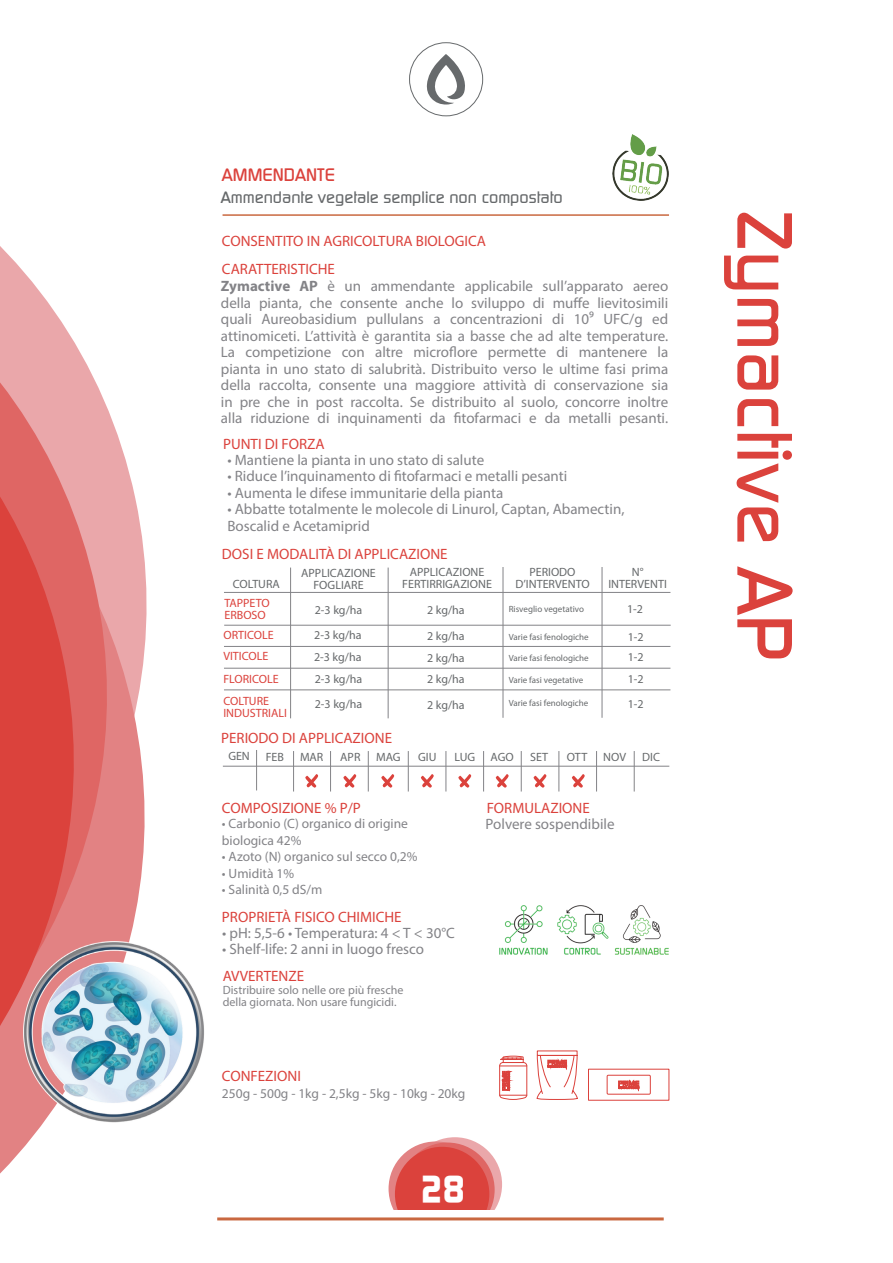
<style>
.page{position:relative;width:893px;height:1263px;background:#fff}
.page>*{position:absolute;margin:0;border:0;box-sizing:border-box;transform-origin:0 0}
.t1{font:500 78px "Continuum";color:#db423c}
.t2{font:700 37.5px "Continuum";color:#fff}
.t3{font:500 18px "Continuum";color:#db423c}
.t4{font:500 16.5px "Continuum";color:#66696b}
.t5{font:15px/16.5px "Myriad Pro";color:#838387}
.t6{font:15px "Myriad Pro";color:#db423c}
.t7{font:13.5px/16.5px "Myriad Pro";color:#838387}
.t8{font:12px/12px "Myriad Pro";color:#66696b;text-align:center}
.t9{font:12px/12px "Myriad Pro";color:#838387}
.t10{font:12px/20.7px "Myriad Pro";color:#db423c}
.t11{font:9px "Myriad Pro";color:#66696b}
.s1{color:#db423c}
.s2{font-weight:700}
</style>
<div class="page">
<div style="left:408px;top:1137px;width:94px;height:94px;background:#eaa7aa;border-radius:50%"></div>
<div style="left:389px;top:1141px;width:94px;height:95px;background:#e28283;border-radius:50%"></div>
<svg style="left:400px;top:1142px;width:95px;height:95px"></svg>
<div style="left:395px;top:1147px;width:94px;height:94px;background:#db423c;border-radius:50%"></div>
<svg style="left:121px;top:446px;width:26px;height:495px"></svg>
<svg style="left:0;top:246px;width:121px;height:928px"></svg>
<div style="left:223px;top:1210px;width:456px;height:40px;background:#fff"></div>
<hr style="left:217px;top:1217px;width:447px;height:3px;background:#c96840">
<hr style="left:223px;top:214px;width:446px;height:2px;background:#c96840">
<img style="left:613px;top:134px;width:56px;height:67px">
<hr style="left:224px;top:592px;width:446px;height:1px;background:#838387">
<hr style="left:224px;top:646px;width:446px;height:1px;background:#838387">
<hr style="left:224px;top:668px;width:446px;height:1px;background:#838387">
<hr style="left:224px;top:689px;width:446px;height:1px;background:#838387">
<hr style="left:290px;top:567px;width:1px;height:151px;background:#838387">
<hr style="left:388px;top:567px;width:1px;height:151px;background:#838387">
<hr style="left:503px;top:567px;width:1px;height:151px;background:#838387">
<hr style="left:602px;top:567px;width:1px;height:151px;background:#838387">
<hr style="left:224px;top:625px;width:447px;height:1px;background:#838387">
<hr style="left:223px;top:766px;width:446px;height:1px;background:#838387">
<hr style="left:256px;top:750px;width:1px;height:40px;background:#838387">
<hr style="left:293px;top:751px;width:1px;height:40px;background:#838387">
<hr style="left:330px;top:751px;width:1px;height:40px;background:#838387">
<hr style="left:368px;top:751px;width:1px;height:40px;background:#838387">
<hr style="left:408px;top:751px;width:1px;height:40px;background:#838387">
<hr style="left:446px;top:751px;width:1px;height:40px;background:#838387">
<hr style="left:483px;top:751px;width:1px;height:40px;background:#838387">
<hr style="left:521px;top:751px;width:1px;height:40px;background:#838387">
<hr style="left:558px;top:751px;width:1px;height:40px;background:#838387">
<hr style="left:596px;top:751px;width:1px;height:40px;background:#838387">
<hr style="left:634px;top:751px;width:1px;height:40px;background:#838387">
<div style="left:607px;top:1075px;width:43px;height:19px;border:1px solid #db423c"></div>
<svg style="left:618px;top:1081px;width:21px;height:8px"></svg>
<svg style="left:536px;top:1050px;width:42px;height:50px"></svg>
<svg style="left:499px;top:1055px;width:28px;height:45px"></svg>
<svg style="left:343px;top:774px;width:13px;height:14px"></svg>
<div style="left:409px;top:43px;width:74px;height:73px;border:1px solid #676a6c;border-radius:50%"></div>
<svg style="left:426px;top:54px;width:39px;height:51px"></svg>
<img style="left:24px;top:941px;width:180px;height:181px">
<img style="left:557px;top:905px;width:52px;height:50px">
<img style="left:499px;top:905px;width:49px;height:50px">
<img style="left:615px;top:905px;width:54px;height:50px">
<svg style="left:305px;top:774px;width:13px;height:14px"></svg>
<svg style="left:381px;top:774px;width:13px;height:14px"></svg>
<svg style="left:421px;top:774px;width:13px;height:14px"></svg>
<svg style="left:458px;top:774px;width:13px;height:14px"></svg>
<svg style="left:496px;top:774px;width:13px;height:14px"></svg>
<svg style="left:534px;top:774px;width:12px;height:14px"></svg>
<svg style="left:572px;top:774px;width:13px;height:14px"></svg>
<p class="t3" style="left:222px;top:163px;width:114px">AMMENDANTE</p>
<p class="t4" style="left:221px;top:187px;width:343px">Ammendante vegetale semplice non compostato</p>
<p class="t6" style="left:222px;top:232px;width:266px">CONSENTITO IN AGRICOLTURA BIOLOGICA</p>
<p class="t5" style="left:221px;top:261px;width:449px"><span class="s1">CARATTERISTICHE<br></span><span class="s2">Zymactive AP</span> è un ammendante applicabile sull’apparato aereo della pianta, che consente anche lo sviluppo di muffe lievitosimili quali Aureobasidium pullulans a concentrazioni di 10⁹ UFC/g ed attinomiceti. L’attività è garantita sia a basse che ad alte temperature.<br>La competizione con altre microflore permette di mantenere la pianta in uno stato di salubrità. Distribuito verso le ultime fasi prima della raccolta, consente una maggiore attività di conservazione sia in pre che in post raccolta. Se distribuito al suolo, concorre inoltre alla riduzione di inquinamenti da fitofarmaci e da metalli pesanti.</p>
<p class="t5" style="left:227px;top:451px;width:258px">• Mantiene la pianta in uno stato di salute</p>
<p class="t5" style="left:227px;top:468px;width:342px">• Riduce l’inquinamento di fitofarmaci e metalli pesanti</p>
<p class="t5" style="left:227px;top:484px;width:278px">• Aumenta le difese immunitarie della pianta</p>
<p class="t5" style="left:227px;top:501px;width:399px">• Abbatte totalmente le molecole di Linurol, Captan, Abamectin,<br>Boscalid e Acetamiprid</p>
<p class="t6" style="left:223px;top:435px;width:103px">PUNTI DI FORZA</p>
<p class="t6" style="left:222px;top:545px;width:227px">DOSI E MODALITÀ DI APPLICAZIONE</p>
<p class="t8" style="left:233px;top:578px;width:49px">COLTURA</p>
<p class="t8" style="left:301px;top:566px;width:76px">APPLICAZIONE<br>FOGLIARE</p>
<p class="t8" style="left:402px;top:565px;width:91px">APPLICAZIONE<br>FERTIRRIGAZIONE</p>
<p class="t8" style="left:515px;top:565px;width:76px">PERIODO<br>D’INTERVENTO</p>
<p class="t8" style="left:608px;top:565px;width:60px">N°<br>INTERVENTI</p>
<p class="t10" style="left:224px;top:597px;width:47px;line-height:12px">TAPPETO<br>ERBOSO</p>
<p class="t8" style="left:315px;top:604px;width:49px">2-3 kg/ha</p>
<p class="t8" style="left:427px;top:604px;width:39px">2 kg/ha</p>
<p class="t11" style="left:509px;top:604px;width:77px">Risveglio vegetativo</p>
<p class="t8" style="left:627px;top:603px;width:17px">1-2</p>
<p class="t10" style="left:223px;top:625px;width:52px">ORTICOLE<br>VITICOLE</p>
<p class="t10" style="left:223px;top:667px;width:57px;line-height:22.4px">FLORICOLE<br>COLTURE</p>
<p class="t10" style="left:223px;top:702px;width:65px">INDUSTRIALI</p>
<p class="t8" style="left:314px;top:624px;width:50px;line-height:21.8px;text-align:justify">2-3 kg/ha 2-3 kg/ha 2-3 kg/ha</p>
<p class="t8" style="left:315px;top:698px;width:49px">2-3 kg/ha</p>
<p class="t6" style="left:221px;top:729px;width:172px">PERIODO DI APPLICAZIONE</p>
<p class="t8" style="left:427px;top:625px;width:39px;line-height:21.8px;text-align:justify">2 kg/ha 2 kg/ha 2 kg/ha</p>
<p class="t8" style="left:427px;top:699px;width:39px">2 kg/ha</p>
<p class="t11" style="left:509px;top:631px;width:81px">Varie fasi fenologiche</p>
<p class="t11" style="left:509px;top:652px;width:81px">Varie fasi fenologiche</p>
<p class="t11" style="left:509px;top:674px;width:76px">Varie fasi vegetative</p>
<p class="t11" style="left:509px;top:698px;width:81px">Varie fasi fenologiche</p>
<p class="t8" style="left:628px;top:626px;width:17px;line-height:21.1px;text-align:justify">1-2<br>1-2<br>1-2</p>
<p class="t8" style="left:628px;top:698px;width:17px">1-2</p>
<p class="t8" style="left:228px;top:750px;width:23px">GEN</p>
<p class="t8" style="left:266px;top:751px;width:20px">FEB</p>
<p class="t8" style="left:300px;top:751px;width:25px">MAR</p>
<p class="t8" style="left:340px;top:751px;width:22px">APR</p>
<p class="t8" style="left:376px;top:751px;width:26px">MAG</p>
<p class="t8" style="left:418px;top:751px;width:20px">GIU</p>
<p class="t8" style="left:454px;top:751px;width:22px">LUG</p>
<p class="t8" style="left:491px;top:751px;width:25px">AGO</p>
<p class="t8" style="left:530px;top:751px;width:19px">SET</p>
<p class="t8" style="left:567px;top:751px;width:22px">OTT</p>
<p class="t8" style="left:603px;top:751px;width:24px">NOV</p>
<p class="t8" style="left:642px;top:751px;width:19px">DIC</p>
<p class="t6" style="left:222px;top:799px;width:140px">COMPOSIZIONE % P/P</p>
<p class="t6" style="left:487px;top:799px;width:105px">FORMULAZIONE</p>
<p class="t7" style="left:222px;top:815px;width:188px">• Carbonio (C) organico di origine biologica 42%</p>
<p class="t7" style="left:222px;top:848px;width:197px">• Azoto (N) organico sul secco 0,2%</p>
<p class="t7" style="left:222px;top:865px;width:74px">• Umidità 1%</p>
<p class="t7" style="left:222px;top:881px;width:102px">• Salinità 0,5 dS/m</p>
<p class="t6" style="left:222px;top:907px;width:181px">PROPRIETÀ FISICO CHIMICHE</p>
<p class="t5" style="left:222px;top:924px;width:234px">• pH: 5,5-6 • Temperatura: 4 &lt; T &lt; 30°C</p>
<p class="t5" style="left:222px;top:941px;width:203px">• Shelf-life: 2 anni in luogo fresco</p>
<p class="t9" style="left:223px;top:984px;width:182px">Distribuire solo nelle ore più fresche della giornata. Non usare fungicidi.</p>
<p class="t6" style="left:223px;top:966px;width:83px">AVVERTENZE</p>
<p class="t5" style="left:486px;top:815px;width:130px">Polvere sospendibile</p>
<p class="t6" style="left:222px;top:1067px;width:80px">CONFEZIONI</p>
<p class="t7" style="left:222px;top:1085px;width:245px">250g - 500g - 1kg - 2,5kg - 5kg - 10kg - 20kg</p>
<h2 class="t2" style="left:421px;top:1164px;width:46px">28</h2>
<h1 class="t1" style="left:815px;top:210px;width:452px;rotate:90deg">Zymactive AP</h1>
</div>
